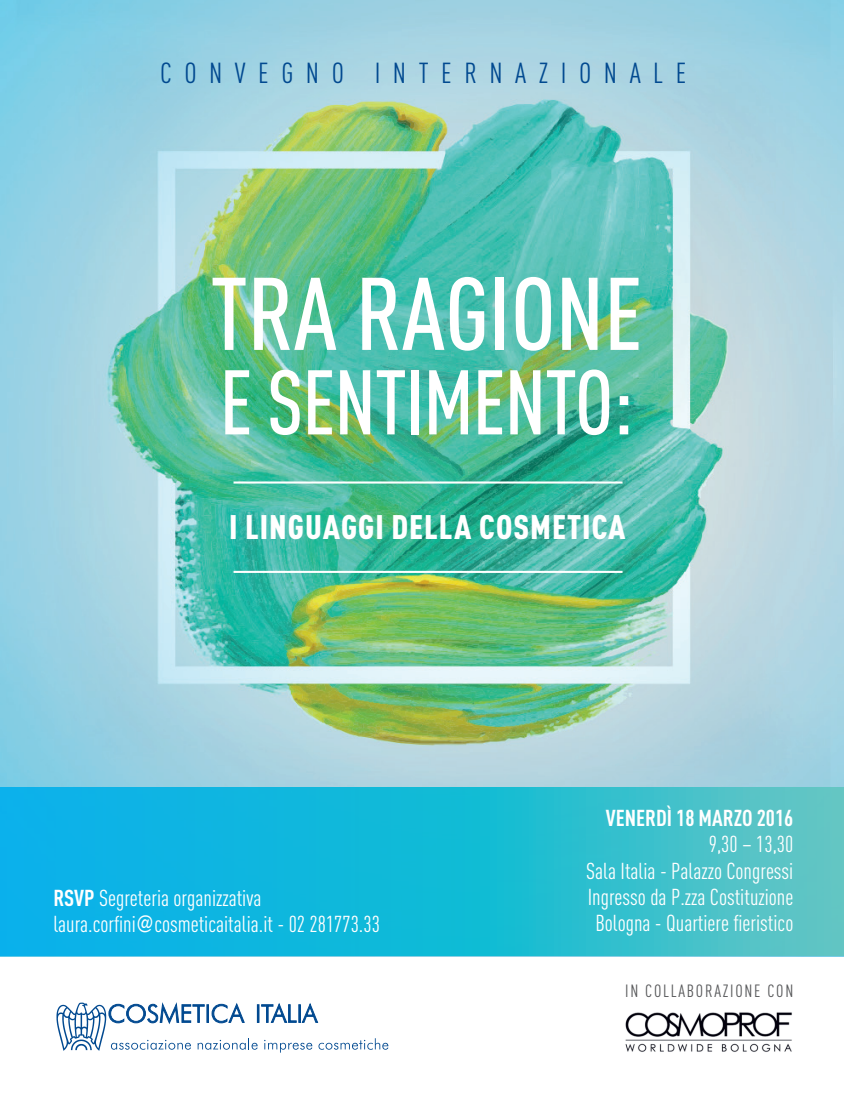
<style>
.page{position:relative;width:844px;height:1102px;background:#fff}
.page>*{position:absolute;margin:0;border:0;box-sizing:border-box;transform-origin:0 0}
.t1{font:500 101.33px "DIN Cond";color:#fff}
.t2{font:500 90.12px "DIN Cond";letter-spacing:-.01em;color:#fff;scale:.96 1}
.t3{font:900 33.6px "DIN Cond";letter-spacing:.03em;color:#fff}
.t4{font:28.53px "DIN Cond";letter-spacing:.43em;color:#014990}
.t5{font:22.75px/26.2px "DIN Cond";color:#fff}
.t6{font:700 22.75px "DIN Cond";color:#fff}
.t7{font:17.5px "DIN Cond";letter-spacing:.1em;color:#57585a}
.s1{font-weight:700}
.s2{font-family:"Helvetica"}
</style>
<div class="page">
<img style="left:1px;top:0;width:841px;height:956px">
<svg style="left:111px;top:1039px;width:80px;height:10px"></svg>
<svg style="left:197px;top:1038px;width:60px;height:11px"></svg>
<svg style="left:264px;top:1039px;width:48px;height:13px"></svg>
<svg style="left:318px;top:1038px;width:70px;height:11px"></svg>
<img style="left:56px;top:1002px;width:53px;height:49px">
<svg style="left:109px;top:1003px;width:135px;height:20px"></svg>
<svg style="left:257px;top:1003px;width:61px;height:19px"></svg>
<svg style="left:0;top:787px;width:843px;height:168px"></svg>
<img style="left:625px;top:1012px;width:167px;height:40px">
<hr style="left:233px;top:481px;width:389px;height:2px;background:#fff">
<hr style="left:233px;top:570px;width:389px;height:3px;background:#fff">
<p class="t4" style="left:160px;top:56px;width:527px">CONVEGNO INTERNAZIONALE</p>
<h1 class="t1" style="left:210px;top:254px;width:433px">TRA RAGIONE</h1>
<h2 class="t2" style="left:220px;top:349px;width:432px">E SENTIMENTO:</h2>
<h3 class="t3" style="left:229px;top:506px;width:398px">I LINGUAGGI DELLA COSMETICA</h3>
<p class="t5" style="left:53px;top:884px;width:328px"><span class="s1">RSVP</span> Segreteria organizzativa laura.corfini<span class="s2">@</span>cosmeticaitalia.it - 02 281773.33</p>
<p class="t6" style="left:605px;top:804px;width:189px">VENERDÌ 18 MARZO 2016</p>
<p class="t5" style="left:586px;top:831px;width:208px;text-align:right">9,30 – 13,30<br>Sala Italia - Palazzo Congressi<br>Ingresso da P.zza Costituzione<br>Bologna - Quartiere fieristico</p>
<p class="t7" style="left:625px;top:980px;width:169px">IN COLLABORAZIONE CON</p>
</div>
